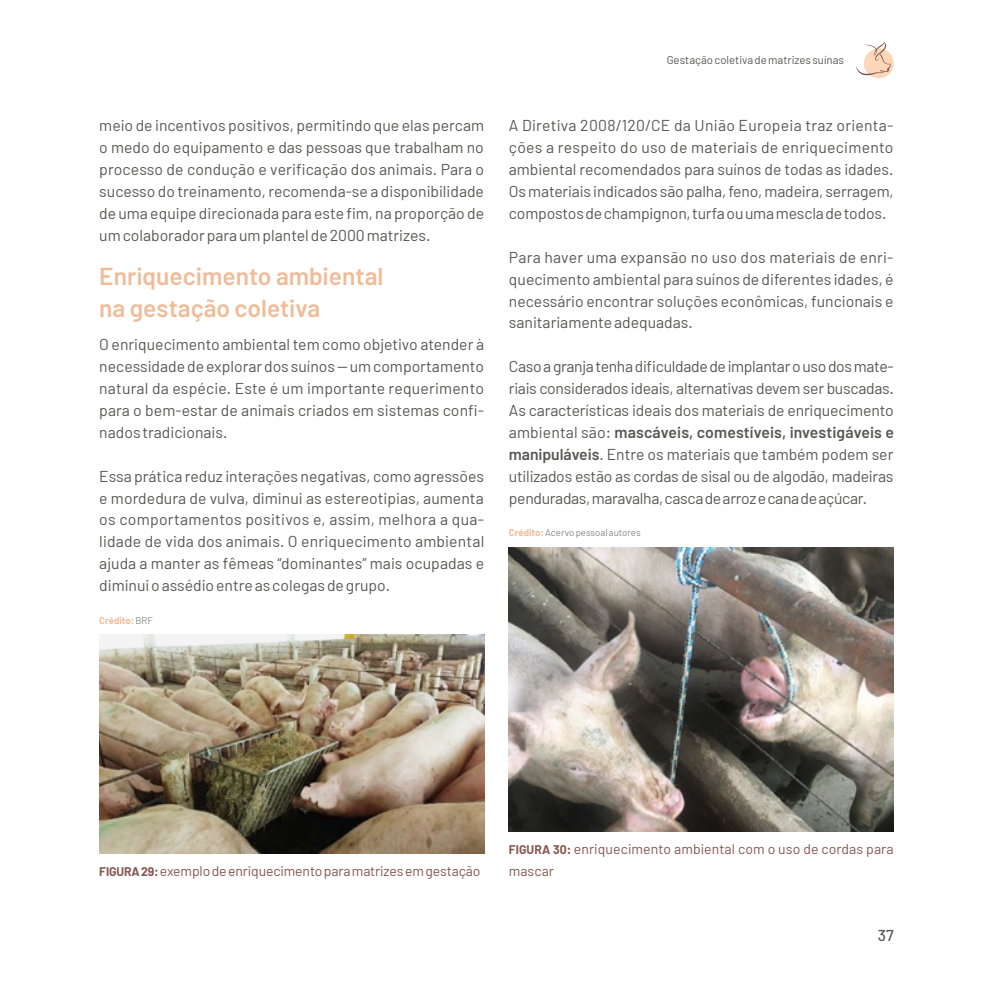
<style>
.page{position:relative;width:993px;height:993px;background:#fff}
.page>*{position:absolute;margin:0;border:0;box-sizing:border-box;transform-origin:0 0}
.t1{font:600 24.5px/32.7px "Barlow";color:#f0bc98}
.t2{font:15.75px/21.9px "Barlow";color:#575756;text-align:justify}
.t3{font:500 15.75px "Barlow";color:#575756}
.t4{font:14px/21.9px "Barlow";letter-spacing:-.01em;color:#855651}
.t5{font:11.38px "Barlow";color:#575756}
.t6{font:9.62px "Barlow";color:#878787}
.t7{font:700 9.62px "Barlow";color:#f0bc98}
.s1{font-weight:400;color:#878787}
.s2{font-weight:600}
.s3{font-weight:700;color:#f0bc98}
.s4{font-weight:700;font-size:12.25px}
</style>
<div class="page">
<img style="left:99px;top:634px;width:385px;height:219px">
<img style="left:508px;top:547px;width:385px;height:284px">
<div style="left:863px;top:48px;width:30px;height:30px;background:#fcd7b8;border-radius:50%"></div>
<svg style="left:856px;top:42px;width:34px;height:33px"></svg>
<p class="t2" style="left:99px;top:114px;width:386px">meio de incentivos positivos, permitindo que elas percam o medo do equipamento e das pessoas que trabalham no processo de condução e verificação dos animais. Para o sucesso do treinamento, recomenda-se a disponibilidade de uma equipe direcionada para este fim, na proporção de um colaborador para um plantel de 2000 matrizes.</p>
<h1 class="t1" style="left:99px;top:259px;width:285px">Enriquecimento ambiental na gestação coletiva</h1>
<p class="t2" style="left:99px;top:333px;width:386px">O enriquecimento ambiental tem como objetivo atender à necessidade de explorar dos suínos -- um comportamento natural da espécie. Este é um importante requerimento para o bem-estar de animais criados em sistemas confi&shy;nados tradicionais.</p>
<p class="t2" style="left:99px;top:464px;width:386px">Essa prática reduz interações negativas, como agressões e mordedura de vulva, diminui as estereotipias, aumenta os comportamentos positivos e, assim, melhora a qua&shy;lidade de vida dos animais. O enriquecimento ambiental ajuda a manter as fêmeas “dominantes” mais ocupadas e diminui o assédio entre as colegas de grupo.</p>
<p class="t7" style="left:99px;top:614px;width:55px">Crédito: <span class="s1">BRF</span></p>
<p class="t5" style="left:666px;top:53px;width:179px">Gestação coletiva de matrizes suínas</p>
<p class="t2" style="left:508px;top:114px;width:386px">A Diretiva 2008/120/CE da União Europeia traz orienta&shy;ções a respeito do uso de materiais de enriquecimento ambiental recomendados para suínos de todas as idades.<br>Os materiais indicados são palha, feno, madeira, serragem, compostos de champignon, turfa ou uma mescla de todos.</p>
<p class="t2" style="left:508px;top:246px;width:386px">Para haver uma expansão no uso dos materiais de enri&shy;quecimento ambiental para suínos de diferentes idades, é necessário encontrar soluções econômicas, funcionais e sanitariamente adequadas.</p>
<p class="t2" style="left:508px;top:355px;width:386px">Caso a granja tenha dificuldade de implantar o uso dos mate&shy;riais considerados ideais, alternativas devem ser buscadas.<br>As características ideais dos materiais de enriquecimento ambiental são: <span class="s2">mascáveis, comestíveis, investigáveis e manipuláveis</span>. Entre os materiais que também podem ser utilizados estão as cordas de sisal ou de algodão, madeiras penduradas, maravalha, casca de arroz e cana de açúcar.</p>
<p class="t6" style="left:508px;top:527px;width:133px"><span class="s3">Crédito:</span> Acervo pessoal autores</p>
<p class="t4" style="left:99px;top:859px;width:382px"><span class="s4">FIGURA 29:</span> exemplo de enriquecimento para matrizes em gestação</p>
<p class="t4" style="left:508px;top:837px;width:386px"><span class="s4">FIGURA 30:</span> enriquecimento ambiental com o uso de cordas para mascar</p>
<p class="t3" style="left:877px;top:925px;width:17px">37</p>
</div>
